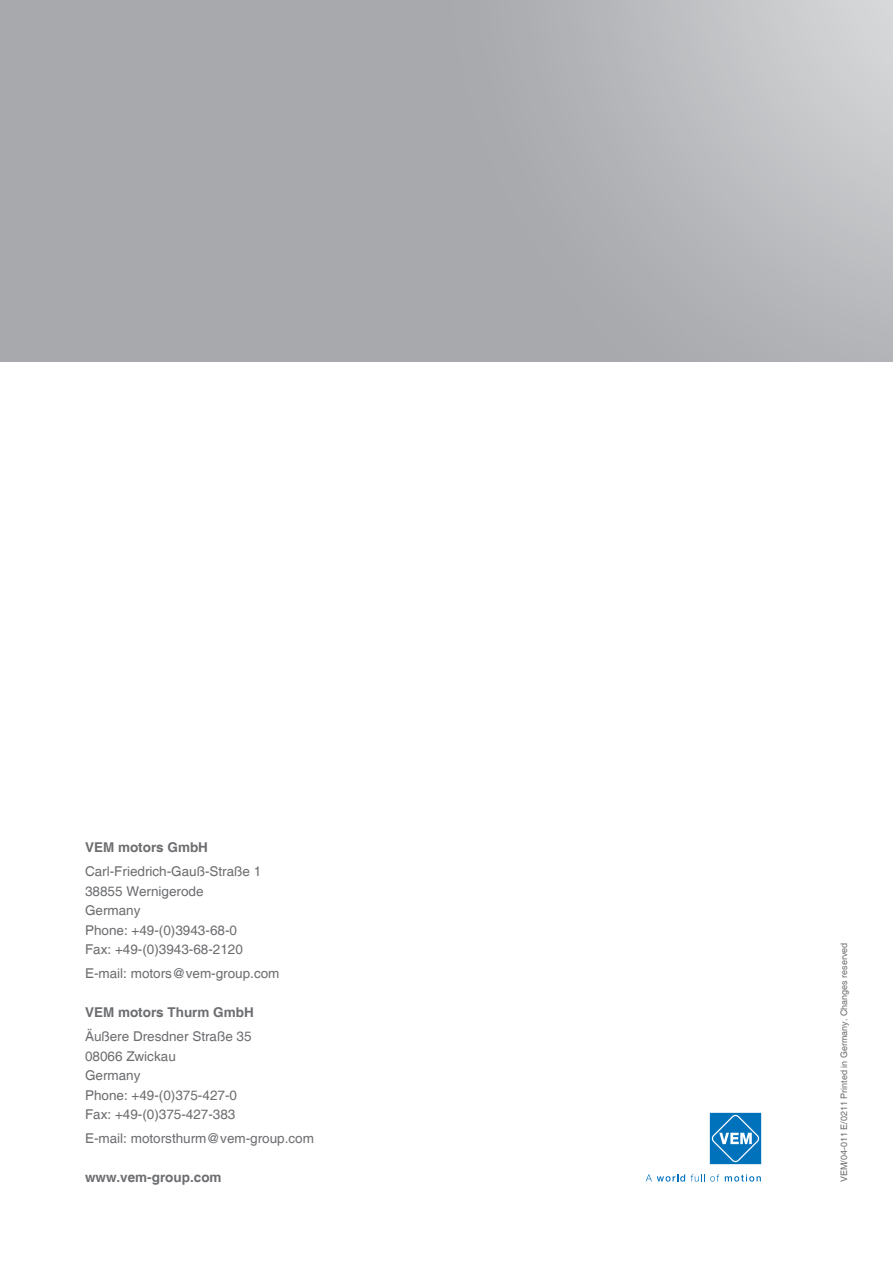
<style>
.page{position:relative;width:893px;height:1263px;background:#fff}
.page>*{position:absolute;margin:0;border:0;box-sizing:border-box;transform-origin:0 0}
.t1{font:13.5px/19.5px "Helvetica";color:#6c6d70}
.t2{font:700 13.5px "Helvetica";color:#6c6d70}
.t3{font:9px "Helvetica";color:#6c6d70}
</style>
<div class="page">
<svg style="left:725px;top:1174px;width:36px;height:7px"></svg>
<svg style="left:691px;top:1174px;width:28px;height:7px"></svg>
<svg style="left:646px;top:1174px;width:39px;height:7px"></svg>
<svg style="left:710px;top:1113px;width:51px;height:51px;background:#2687c5"></svg>
<p class="t2" style="left:85px;top:839px;width:125px">VEM motors GmbH</p>
<p class="t1" style="left:85px;top:862px;width:178px">Carl-Friedrich-Gauß-Straße 1<br>38855 Wernigerode<br>Germany<br>Phone: +49-(0)3943-68-0<br>Fax: +49-(0)3943-68-2120</p>
<p class="t1" style="left:85px;top:964px;width:196px">E-mail: motors@vem-group.com</p>
<p class="t2" style="left:85px;top:1004px;width:170px">VEM motors Thurm GmbH</p>
<p class="t1" style="left:85px;top:1027px;width:168px">Äußere Dresdner Straße 35<br>08066 Zwickau<br>Germany<br>Phone: +49-(0)375-427-0<br>Fax: +49-(0)375-427-383</p>
<p class="t1" style="left:85px;top:1129px;width:230px">E-mail: motorsthurm@vem-group.com</p>
<p class="t2" style="left:85px;top:1169px;width:138px">www.vem-group.com</p>
<p class="t3" style="left:839px;top:1182px;width:241px;rotate:-90deg">VEM/04-011 E/0211 Printed in Germany. Changes reserved</p>
</div>
